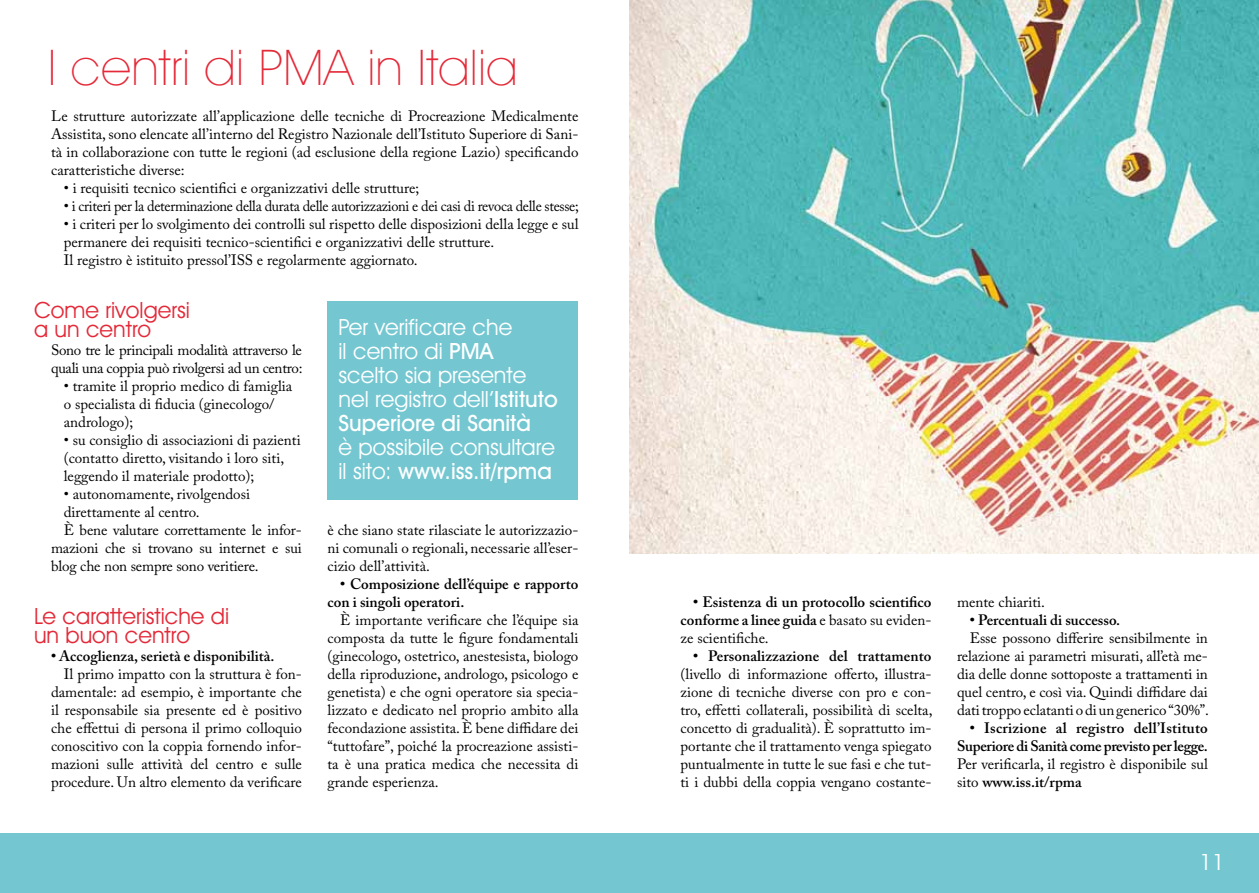
<style>
.page{position:relative;width:1259px;height:893px;background:#fff}
.page>*{position:absolute;margin:0;border:0;box-sizing:border-box;transform-origin:0 0}
.t1{font:200 49.5px "Avant Garde IT Cby BT";letter-spacing:.005em;color:#e42938}
.t2{font:22.5px/24px "Avant Garde IT Cby BT";color:#fff}
.t3{font:22.5px/19.5px "Avant Garde IT Cby BT";color:#e42938}
.t4{font:15px/18px "Adobe Caslon Pro";color:#000;text-align:justify}
.t5{font:600 15px/18px "Adobe Caslon Pro";color:#000}
.t6{font:15px/18px "Adobe Caslon Pro";letter-spacing:-.02em;color:#000}
.s1{font-weight:500}
.s2{font-weight:400}
.s3{font-weight:600}
</style>
<div class="page">
<div style="left:0;top:833px;width:1259px;height:60px;background:#74c7d1"></div>
<img style="left:629px;top:0;width:630px;height:553px">
<div style="left:327px;top:301px;width:251px;height:198px;background:#74c7d1"></div>
<h1 class="t1" style="left:48px;top:37px;width:471px">I centri di PMA in Italia</h1>
<p class="t4" style="left:51px;top:107px;width:529px">Le strutture autorizzate all’applicazione delle tecniche di Procreazione Medicalmente Assistita, sono elencate all’interno del Registro Nazionale dell’Istituto Superiore di Sani&shy;tà in collaborazione con tutte le regioni (ad esclusione della regione Lazio) specificando caratteristiche diverse:</p>
<p class="t4" style="left:64px;top:179px;width:357px">• i requisiti tecnico scientifici e organizzativi delle strutture;</p>
<p class="t6" style="left:64px;top:197px;width:516px">• i criteri per la determinazione della durata delle autorizzazioni e dei casi di revoca delle stesse;</p>
<p class="t4" style="left:64px;top:215px;width:516px;text-align:left">• i criteri per lo svolgimento dei controlli sul rispetto delle disposizioni della legge e sul permanere dei requisiti tecnico-scientifici e organizzativi delle strutture.<br>Il registro è istituito pressol’ISS e regolarmente aggiornato.</p>
<h2 class="t3" style="left:34px;top:300px;width:157px">Come rivolgersi a un centro</h2>
<p class="t6" style="left:51px;top:341px;width:253px">Sono tre le principali modalità attraverso le quali una coppia può rivolgersi ad un centro:</p>
<p class="t4" style="left:64px;top:377px;width:230px;text-align:left">• tramite il proprio medico di famiglia o specialista di fiducia (ginecologo/ andrologo);</p>
<p class="t4" style="left:64px;top:431px;width:238px;text-align:left">• su consiglio di associazioni di pazienti (contatto diretto, visitando i loro siti, leggendo il materiale prodotto);</p>
<p class="t4" style="left:64px;top:485px;width:188px">• autonomamente, rivolgendosi</p>
<p class="t4" style="left:64px;top:503px;width:137px">direttamente al centro.</p>
<p class="t4" style="left:64px;top:521px;width:240px">È bene valutare correttamente le infor-</p>
<p class="t4" style="left:51px;top:539px;width:252px">mazioni che si trovano su internet e sui</p>
<p class="t4" style="left:51px;top:557px;width:209px">blog che non sempre sono veritiere.</p>
<h2 class="t3" style="left:34px;top:606px;width:197px">Le caratteristiche di un buon centro</h2>
<p class="t5" style="left:51px;top:647px;width:225px">• Accoglienza, serietà e disponibilità.</p>
<p class="t4" style="left:51px;top:665px;width:252px;text-indent:13px">Il primo impatto con la struttura è fon&shy;damentale: ad esempio, è importante che il responsabile sia presente ed è positivo che effettui di persona il primo colloquio conoscitivo con la coppia fornendo infor&shy;mazioni sulle attività del centro e sulle procedure. Un altro elemento da verificare</p>
<h2 class="t2" style="left:338px;top:315px;width:221px">Per verificare che<br>il centro di <span class="s1">PMA </span>scelto sia presente nel registro dell’<span class="s1">Istituto<br>Superiore di Sanità</span></h2>
<h2 class="t2" style="left:338px;top:435px;width:218px">è possibile consultare il sito: <span class="s1">www.iss.it/rpma</span></h2>
<p class="t4" style="left:327px;top:521px;width:252px">è che siano state rilasciate le autorizzazio&shy;ni comunali o regionali, necessarie all’eser&shy;cizio dell’attività.</p>
<p class="t5" style="left:327px;top:575px;width:252px;text-indent:13px">• Composizione dell’équipe e rapporto con i singoli operatori.</p>
<p class="t4" style="left:327px;top:611px;width:252px;text-indent:13px">È importante verificare che l’équipe sia composta da tutte le figure fondamentali (ginecologo, ostetrico, anestesista, biologo della riproduzione, andrologo, psicologo e genetista) e che ogni operatore sia specia&shy;lizzato e dedicato nel proprio ambito alla fecondazione assistita. È bene diffidare dei “tuttofare”, poiché la procreazione assisti&shy;ta è una pratica medica che necessita di grande esperienza.</p>
<p class="t5" style="left:680px;top:593px;width:252px;text-align:justify;text-indent:13px">• Esistenza di un protocollo scientifico conforme a linee guida <span class="s2">e basato su eviden&shy;ze scientifiche.</span></p>
<p class="t5" style="left:693px;top:647px;width:240px">• Personalizzazione del trattamento</p>
<p class="t4" style="left:680px;top:665px;width:253px">(livello di informazione offerto, illustra&shy;zione di tecniche diverse con pro e con&shy;tro, effetti collaterali, possibilità di scelta, concetto di gradualità). È soprattutto im&shy;portante che il trattamento venga spiegato puntualmente in tutte le sue fasi e che tut&shy;ti i dubbi della coppia vengano costante-</p>
<p class="t4" style="left:957px;top:593px;width:90px">mente chiariti.</p>
<p class="t5" style="left:969px;top:611px;width:152px">• Percentuali di successo.</p>
<p class="t4" style="left:957px;top:629px;width:253px;text-indent:13px">Esse possono differire sensibilmente in relazione ai parametri misurati, all’età me&shy;dia delle donne sottoposte a trattamenti in quel centro, e così via. Quindi diffidare dai dati troppo eclatanti o di un generico “30%”.</p>
<p class="t5" style="left:957px;top:719px;width:252px;text-align:right">• Iscrizione al registro dell’Istituto<br>Superiore di Sanità come previsto per legge.</p>
<p class="t4" style="left:957px;top:755px;width:252px">Per verificarla, il registro è disponibile sul sito <span class="s3">www.iss.it/rpma</span></p>
<h2 class="t2" style="left:1199px;top:850px;width:27px">11</h2>
</div>
